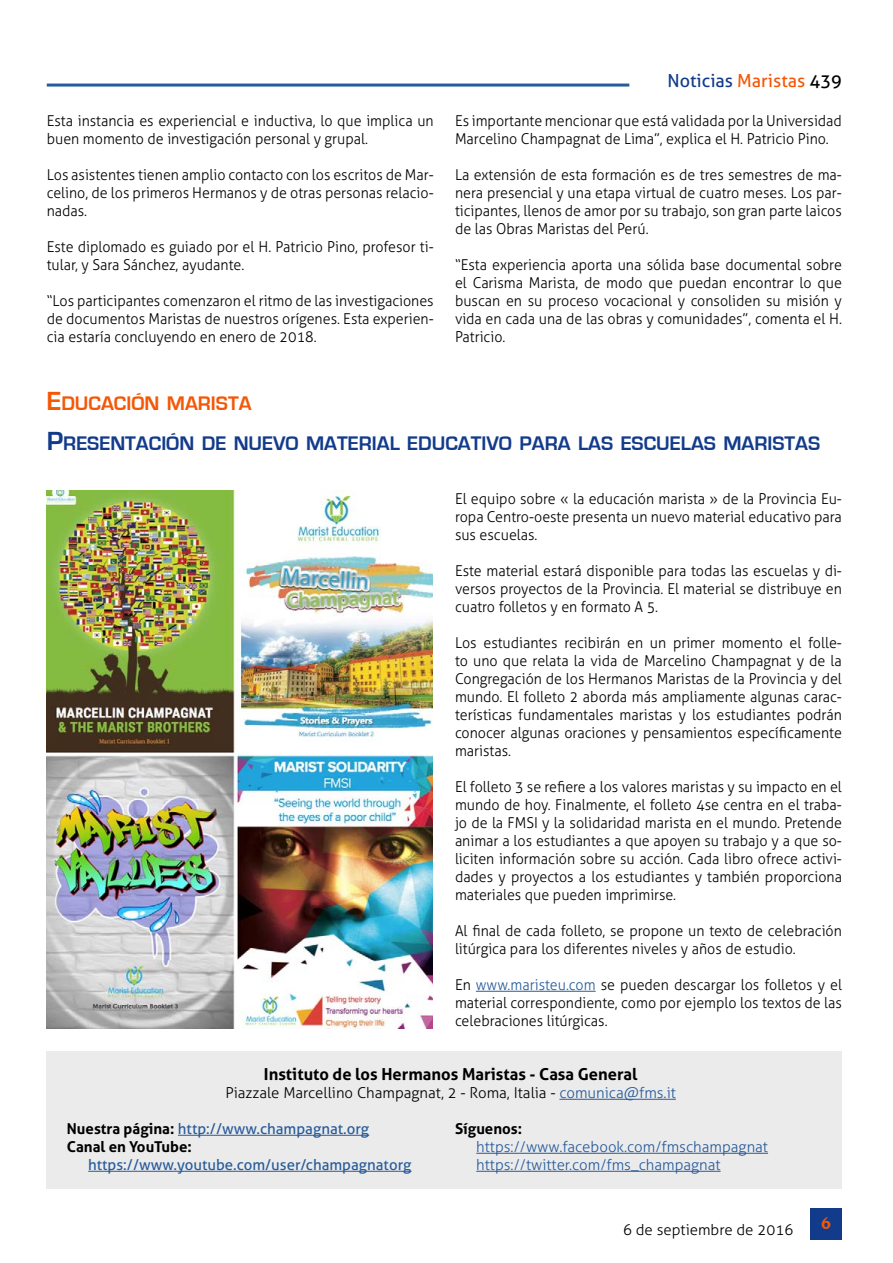
<style>
.page{position:relative;width:893px;height:1263px;background:#fff}
.page>*{position:absolute;margin:0;border:0;box-sizing:border-box;transform-origin:0 0}
.t1{font:700 20.25px/39.8px "Eurostile";color:#123b8b}
.t2{font:18px "Aller";color:#123b8b}
.t3{font:700 18px "Novarese IT Cby BT";color:#f45706}
.t4{font:700 16.5px "Aller";color:#000}
.t5{font:300 15px/18px "Aller";color:#000;text-align:justify;scale:.95 1}
.t6{font:300 15px "Aller";color:#000}
.t7{font:300 15px/18px "Aller";color:#275b9b}
.t8{font:700 15px/18px "Aller";color:#000}
.t9{font:15px "Aller";color:#275b9b}
.s1{color:#f45706}
.s2{color:#000}
.s3{font-size:27px;color:#f45706}
.s4{font-size:27px}
.s5{color:#275b9b}
.s6{font-weight:400;color:#275b9b}
</style>
<div class="page">
<hr style="left:47px;top:84px;width:582px;height:3px;background:#275b9b">
<div style="left:810px;top:1208px;width:32px;height:31px;background:#123b8b"></div>
<div style="left:47px;top:1051px;width:795px;height:138px;background:#ebebeb"></div>
<hr style="left:559px;top:1099px;width:117px;height:1px;background:#275b9b">
<hr style="left:178px;top:1135px;width:191px;height:1px;background:#275b9b">
<hr style="left:88px;top:1171px;width:323px;height:1px;background:#275b9b">
<hr style="left:476px;top:1153px;width:292px;height:1px;background:#275b9b">
<hr style="left:476px;top:1171px;width:245px;height:1px;background:#275b9b">
<img style="left:47px;top:490px;width:385px;height:538px">
<hr style="left:476px;top:991px;width:120px;height:1px;background:#275b9b">
<p class="t5" style="left:47px;top:112px;width:409px">Esta instancia es experiencial e inductiva, lo que implica un buen momento de investigación personal y grupal.</p>
<p class="t5" style="left:47px;top:166px;width:409px">Los asistentes tienen amplio contacto con los escritos de Mar&shy;celino, de los primeros Hermanos y de otras personas relacio&shy;nadas.</p>
<p class="t5" style="left:47px;top:238px;width:409px">Este diplomado es guiado por el H. Patricio Pino, profesor ti&shy;tular, y Sara Sánchez, ayudante.</p>
<p class="t5" style="left:47px;top:292px;width:409px">“Los participantes comenzaron el ritmo de las investigaciones de documentos Maristas de nuestros orígenes. Esta experien&shy;cia estaría concluyendo en enero de 2018.</p>
<p class="t2" style="left:667px;top:69px;width:176px">Noticias <span class="s1">Maristas</span> <span class="s2">439</span></p>
<p class="t5" style="left:455px;top:112px;width:409px">Es importante mencionar que está validada por la Universidad<br>Marcelino Champagnat de Lima”, explica el H. Patricio Pino.</p>
<p class="t5" style="left:455px;top:166px;width:409px">La extensión de esta formación es de tres semestres de ma&shy;nera presencial y una etapa virtual de cuatro meses. Los par&shy;ticipantes, llenos de amor por su trabajo, son gran parte laicos de las Obras Maristas del Perú.</p>
<p class="t5" style="left:455px;top:256px;width:409px">“Esta experiencia aporta una sólida base documental sobre el Carisma Marista, de modo que puedan encontrar lo que buscan en su proceso vocacional y consoliden su misión y vida en cada una de las obras y comunidades”, comenta el H.<br>Patricio.</p>
<h1 class="t1" style="left:47px;top:384px;width:775px"><span class="s3">E</span><span class="s1">DUCACIÓN MARISTA<br></span><span class="s4">P</span>RESENTACIÓN DE NUEVO MATERIAL EDUCATIVO PARA LAS ESCUELAS MARISTAS</h1>
<p class="t5" style="left:455px;top:490px;width:409px">El equipo sobre « la educación marista » de la Provincia Eu&shy;ropa Centro-oeste presenta un nuevo material educativo para sus escuelas.</p>
<p class="t5" style="left:455px;top:562px;width:409px">Este material estará disponible para todas las escuelas y di&shy;versos proyectos de la Provincia. El material se distribuye en cuatro folletos y en formato A 5.</p>
<p class="t5" style="left:455px;top:634px;width:409px">Los estudiantes recibirán en un primer momento el folle&shy;to uno que relata la vida de Marcelino Champagnat y de la Congregación de los Hermanos Maristas de la Provincia y del mundo. El folleto 2 aborda más ampliamente algunas carac&shy;terísticas fundamentales maristas y los estudiantes podrán conocer algunas oraciones y pensamientos específicamente maristas.</p>
<p class="t5" style="left:455px;top:778px;width:409px">El folleto 3 se refiere a los valores maristas y su impacto en el mundo de hoy. Finalmente, el folleto 4se centra en el traba&shy;jo de la FMSI y la solidaridad marista en el mundo. Pretende animar a los estudiantes a que apoyen su trabajo y a que so&shy;liciten información sobre su acción. Cada libro ofrece activi&shy;dades y proyectos a los estudiantes y también proporciona materiales que pueden imprimirse.</p>
<p class="t5" style="left:455px;top:922px;width:409px">Al final de cada folleto, se propone un texto de celebración litúrgica para los diferentes niveles y años de estudio.</p>
<p class="t5" style="left:455px;top:976px;width:409px">En <span class="s5">www.maristeu.com</span> se pueden descargar los folletos y el material correspondiente, como por ejemplo los textos de las celebraciones litúrgicas.</p>
<p class="t4" style="left:264px;top:1064px;width:375px">Instituto de los Hermanos Maristas - Casa General</p>
<p class="t6" style="left:226px;top:1084px;width:452px">Piazzale Marcellino Champagnat, 2 - Roma, Italia - <span class="s5">comunica@fms.it</span></p>
<p class="t8" style="left:67px;top:1120px;width:304px">Nuestra página: <span class="s6">http://www.champagnat.org<br></span>Canal en YouTube:</p>
<p class="t9" style="left:88px;top:1156px;width:325px">https://www.youtube.com/user/champagnatorg</p>
<p class="t8" style="left:455px;top:1120px;width:69px">Síguenos:</p>
<p class="t7" style="left:476px;top:1138px;width:293px">https://www.facebook.com/fmschampagnat https://twitter.com/fms_champagnat</p>
<p class="t6" style="left:623px;top:1220px;width:172px">6 de septiembre de 2016</p>
<p class="t3" style="left:821px;top:1212px;width:12px">6</p>
</div>
